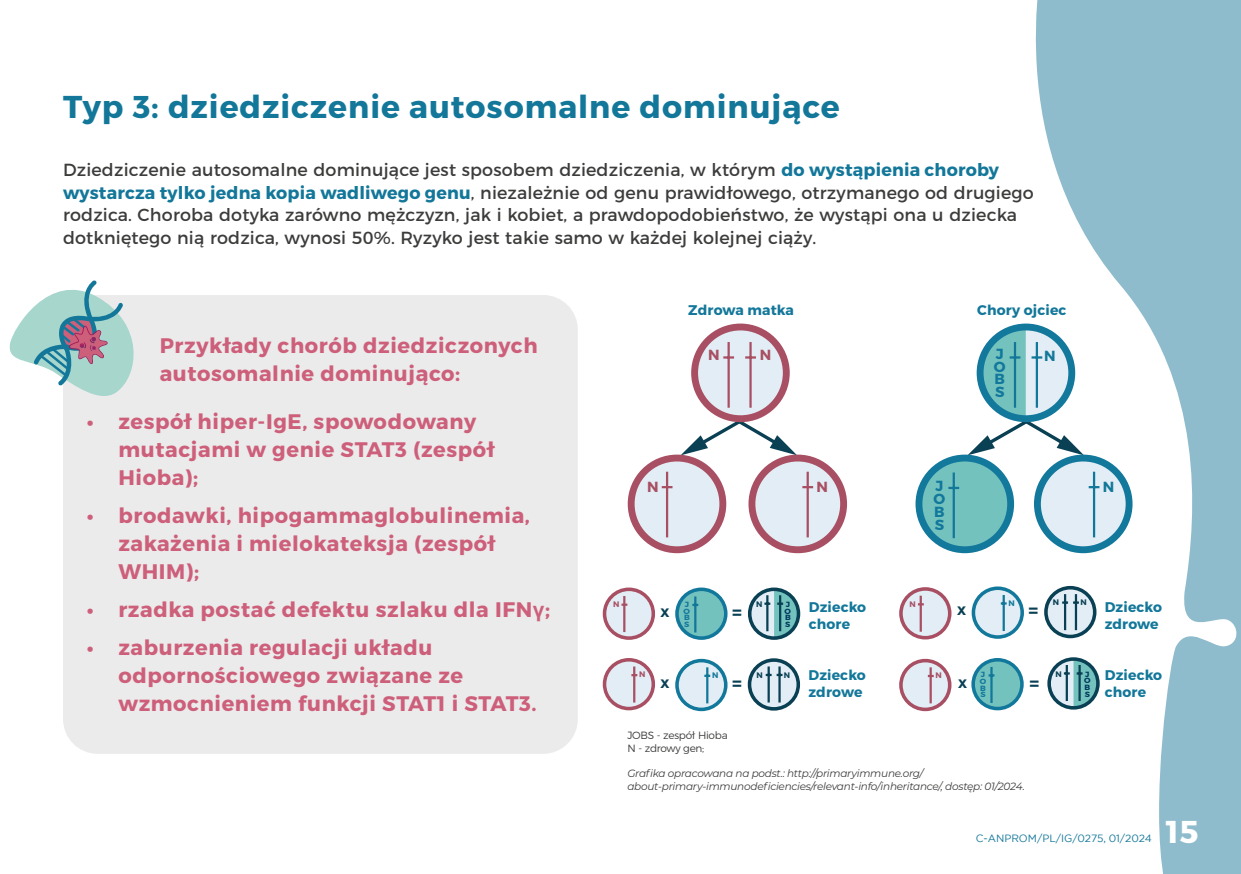
<style>
.page{position:relative;width:1241px;height:874px;background:#fff}
.page>*{position:absolute;margin:0;border:0;box-sizing:border-box;transform-origin:0 0}
.t1{font:700 31.5px "Montserrat";letter-spacing:.03em;color:#13779a}
.t2{font:700 31.5px "Montserrat";color:#fff}
.t3{font:700 21px/28px "Montserrat";letter-spacing:.03em;color:#cd5f7a}
.t4{font:700 19.25px "Montserrat";color:#094054}
.t5{font:17.5px/22.8px "Montserrat";letter-spacing:.01em;color:#3c3c3b}
.t6{font:700 14.7px/13px "Montserrat";color:#12789c}
.t7{font:700 14.7px "Montserrat";color:#a84f63}
.t8{font:700 14.7px "Montserrat";color:#127899}
.t9{font:700 14px/16.8px "Montserrat";letter-spacing:.01em;color:#13779a}
.t10{font:700 12.25px "Montserrat";color:#094054}
.t11{font:italic 10.5px/12.6px "Montserrat";letter-spacing:-.025em;color:#3c3c3b}
.t12{font:300 10.5px/12.6px "Montserrat";letter-spacing:-.025em;color:#3c3c3b}
.t13{font:10.5px "Gotham";color:#13779a}
.t14{font:700 8.05px "Montserrat";color:#a84f63}
.t15{font:700 8.05px "Montserrat";color:#0a4054}
.t16{font:700 8.05px "Montserrat";color:#127899}
.t17{font:700 8.05px "Montserrat";color:#094054}
.t18{font:700 7.52px/6.6px "Montserrat";color:#12789c;scale:1.06 1}
.t19{font:700 7.52px/6.6px "Montserrat";color:#00385c;scale:1.06 1}
.s1{font-weight:700;color:#13779a}
.s2{font-family:"Arial"}
</style>
<div class="page">
<svg style="left:994px;top:0;width:246px;height:873px;fill:#8ebccd"></svg>
<div style="left:63px;top:295px;width:514px;height:458px;background:#ebebeb;border-radius:35px"></div>
<svg style="left:9px;top:280px;width:125px;height:116px"></svg>
<svg style="left:627px;top:323px;width:220px;height:231px"></svg>
<svg style="left:915px;top:321px;width:219px;height:233px"></svg>
<svg style="left:602px;top:587px;width:53px;height:53px"></svg>
<svg style="left:899px;top:587px;width:53px;height:53px"></svg>
<svg style="left:602px;top:658px;width:53px;height:52px"></svg>
<svg style="left:899px;top:658px;width:53px;height:53px"></svg>
<svg style="left:675px;top:658px;width:53px;height:53px"></svg>
<svg style="left:971px;top:585px;width:53px;height:54px"></svg>
<svg style="left:747px;top:658px;width:53px;height:53px"></svg>
<svg style="left:1043px;top:584px;width:54px;height:54px"></svg>
<svg style="left:675px;top:587px;width:53px;height:53px"></svg>
<svg style="left:971px;top:656px;width:53px;height:54px"></svg>
<svg style="left:748px;top:587px;width:53px;height:53px"></svg>
<svg style="left:1046px;top:656px;width:54px;height:54px"></svg>
<h1 class="t1" style="left:63px;top:87px;width:778px">Typ 3: dziedziczenie autosomalne dominujące</h1>
<p class="t5" style="left:63px;top:157px;width:972px">Dziedziczenie autosomalne dominujące jest sposobem dziedziczenia, w którym <span class="s1">do wystąpienia choroby wystarcza tylko jedna kopia wadliwego genu</span>, niezależnie od genu prawidłowego, otrzymanego od drugiego rodzica. Choroba dotyka zarówno mężczyzn, jak i kobiet, a prawdopodobieństwo, że wystąpi ona u dziecka dotkniętego nią rodzica, wynosi 50%. Ryzyko jest takie samo w każdej kolejnej ciąży.</p>
<p class="t3" style="left:160px;top:331px;width:379px">Przykłady chorób dziedziczonych autosomalnie dominująco:</p>
<p class="t3" style="left:118px;top:407px;width:377px;text-indent:-32px">• zespół hiper-IgE, spowodowany mutacjami w genie STAT3 (zespół<br>Hioba);</p>
<p class="t3" style="left:118px;top:501px;width:413px;text-indent:-32px">• brodawki, hipogammaglobulinemia, zakażenia i mielokateksja (zespół<br>WHIM);</p>
<p class="t3" style="left:87px;top:595px;width:465px">• rzadka postać defektu szlaku dla IFN<span class="s2">γ</span>;</p>
<p class="t3" style="left:118px;top:633px;width:419px;text-indent:-32px">• zaburzenia regulacji układu odpornościowego związane ze wzmocnieniem funkcji STAT1 i STAT3.</p>
<p class="t9" style="left:688px;top:301px;width:107px">Zdrowa matka</p>
<p class="t9" style="left:977px;top:301px;width:91px">Chory ojciec</p>
<p class="t7" style="left:708px;top:345px;width:13px">N</p>
<p class="t7" style="left:759px;top:345px;width:13px">N</p>
<p class="t8" style="left:1043px;top:347px;width:13px">N</p>
<p class="t6" style="left:993px;top:347px;width:13px">J<br>O<br>B<br>S</p>
<p class="t6" style="left:933px;top:479px;width:13px">J<br>O<br>B<br>S</p>
<p class="t7" style="left:647px;top:477px;width:13px">N</p>
<p class="t7" style="left:816px;top:477px;width:13px">N</p>
<p class="t8" style="left:1102px;top:477px;width:13px">N</p>
<p class="t14" style="left:613px;top:598px;width:8px">N</p>
<p class="t14" style="left:909px;top:598px;width:8px">N</p>
<p class="t9" style="left:808px;top:598px;width:59px">Dziecko chore</p>
<p class="t18" style="left:683px;top:600px;width:8px">J<br>O<br>B<br>S</p>
<p class="t19" style="left:784px;top:600px;width:8px">J<br>O<br>B<br>S</p>
<p class="t17" style="left:756px;top:599px;width:8px">N</p>
<p class="t10" style="left:660px;top:605px;width:10px">X</p>
<p class="t4" style="left:732px;top:600px;width:11px">=</p>
<p class="t16" style="left:1008px;top:597px;width:8px">N</p>
<p class="t10" style="left:956px;top:603px;width:10px">X</p>
<p class="t4" style="left:1028px;top:598px;width:11px">=</p>
<p class="t15" style="left:1052px;top:597px;width:8px">N</p>
<p class="t15" style="left:1080px;top:597px;width:8px">N</p>
<p class="t9" style="left:1104px;top:598px;width:59px">Dziecko zdrowe</p>
<p class="t9" style="left:808px;top:666px;width:59px">Dziecko zdrowe</p>
<p class="t14" style="left:639px;top:669px;width:8px">N</p>
<p class="t16" style="left:712px;top:670px;width:8px">N</p>
<p class="t14" style="left:935px;top:670px;width:8px">N</p>
<p class="t15" style="left:756px;top:669px;width:8px">N</p>
<p class="t15" style="left:783px;top:669px;width:8px">N</p>
<p class="t10" style="left:660px;top:675px;width:10px">X</p>
<p class="t4" style="left:732px;top:670px;width:11px">=</p>
<p class="t10" style="left:957px;top:675px;width:10px">X</p>
<p class="t4" style="left:1029px;top:670px;width:11px">=</p>
<p class="t9" style="left:1104px;top:666px;width:59px">Dziecko chore</p>
<p class="t19" style="left:1083px;top:670px;width:8px">J<br>O<br>B<br>S</p>
<p class="t17" style="left:1055px;top:668px;width:8px">N</p>
<p class="t18" style="left:979px;top:671px;width:8px">J<br>O<br>B<br>S</p>
<p class="t12" style="left:627px;top:727px;width:102px">JOBS - zespół Hioba<br>N - zdrowy gen;</p>
<p class="t11" style="left:627px;top:766px;width:399px">Grafika opracowana na podst.: http://primaryimmune.org/ about-primary-immunodeficiencies/relevant-info/inheritance/, dostęp: 01/2024.</p>
<p class="t13" style="left:975px;top:831px;width:178px">C-ANPROM/PL/IG/0275, 01/2024</p>
<h1 class="t2" style="left:1165px;top:811px;width:34px">15</h1>
</div>
